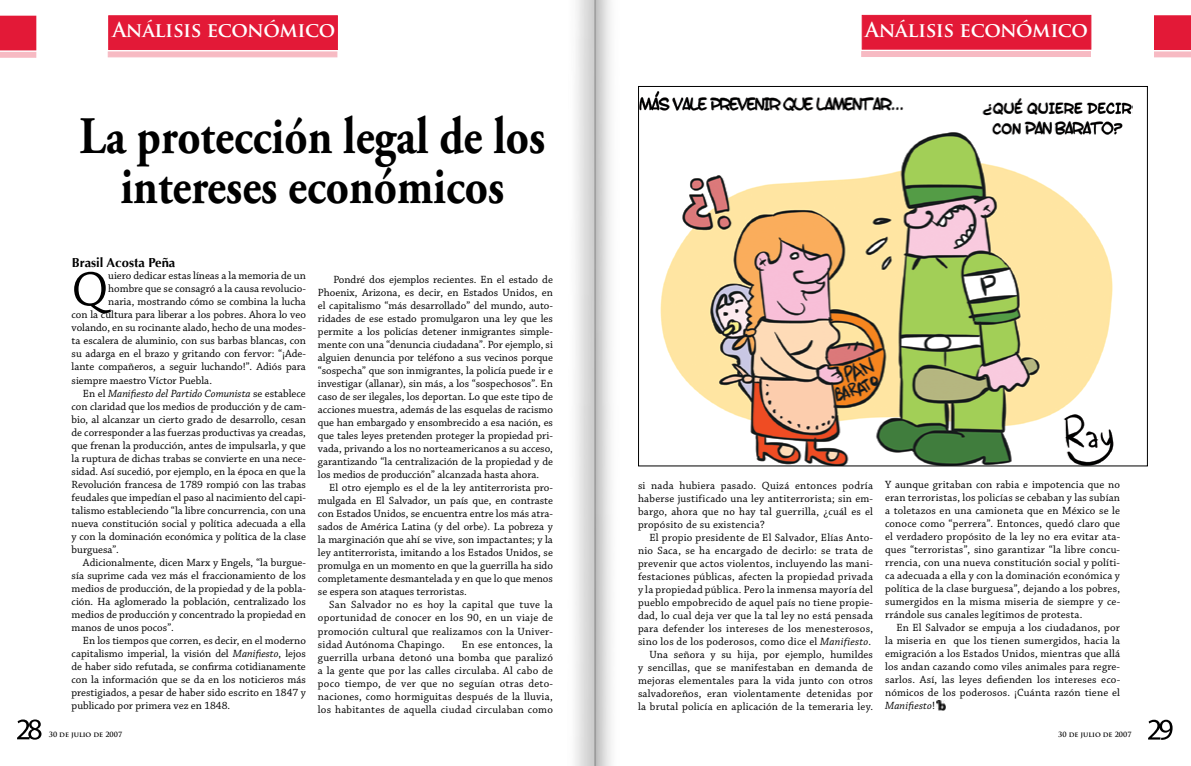
<style>
.page{position:relative;width:1191px;height:766px;background:#fff}
.page>*{position:absolute;margin:0;border:0;box-sizing:border-box;transform-origin:0 0}
.t1{font:700 52.5px/50px "Adobe Garamond Pro";color:#000;text-align:center;scale:.86 1}
.t2{font:51px "Chaparral Pro";color:#000}
.t3{font:700 20px "Trajan Pro";letter-spacing:-.02em;color:#fff}
.t4{font:700 13px "Optima";color:#000}
.t5{font:11px/13px "Chaparral Pro";color:#000;text-align:justify}
.t6{font:11px/13px "Chaparral Pro";letter-spacing:.02em;color:#000;text-align:right}
.t7{font:italic 11px "Chaparral Pro";color:#000}
.t8{font:700 7px "Trajan Pro";color:#000}
.s1{font-style:normal}
.s2{font-style:italic}
</style>
<div class="page">
<div style="left:108px;top:15px;width:230px;height:35px;background:#e31937;border:1px solid #e31937"></div>
<svg style="left:108px;top:51px;width:229px;height:6px"></svg>
<svg style="left:0;top:16px;width:36px;height:42px;background:#e63852"></svg>
<img style="left:575px;top:0;width:36px;height:765px">
<div style="left:861px;top:15px;width:230px;height:35px;background:#e31937;border:1px solid #e31937"></div>
<div style="left:861px;top:51px;width:230px;height:6px;background:#f7bac3"></div>
<svg style="left:1154px;top:15px;width:37px;height:42px;background:#e63751"></svg>
<svg style="left:1148px;top:719px;width:24px;height:20px"></svg>
<svg style="left:17px;top:719px;width:24px;height:20px"></svg>
<svg style="left:936px;top:700px;width:9px;height:10px"></svg>
<img style="left:640px;top:91px;width:492px;height:373px">
<h3 class="t3" style="left:112px;top:17px;width:224px">Análisis económico</h3>
<h1 class="t1" style="left:79px;top:113px;width:543px">La protección legal de los intereses económicos</h1>
<p class="t4" style="left:72px;top:255px;width:105px">Brasil Acosta Peña</p>
<h2 class="t2" style="left:72px;top:261px;width:38px">Q</h2>
<p class="t5" style="left:108px;top:270px;width:199px">uiero dedicar estas líneas a la memoria de un</p>
<p class="t5" style="left:108px;top:283px;width:199px">hombre que se consagró a la causa revolucio-</p>
<p class="t5" style="left:108px;top:296px;width:199px">naria, mostrando cómo se combina la lucha</p>
<p class="t5" style="left:72px;top:309px;width:236px">con la cultura para liberar a los pobres. Ahora lo veo</p>
<p class="t5" style="left:72px;top:322px;width:236px">volando, en su rocinante alado, hecho de una modes-</p>
<p class="t5" style="left:72px;top:335px;width:236px">ta escalera de aluminio, con sus barbas blancas, con</p>
<p class="t5" style="left:72px;top:348px;width:236px">su adarga en el brazo y gritando con fervor: “¡Ade-</p>
<p class="t5" style="left:72px;top:361px;width:236px">lante compañeros, a seguir luchando!”. Adiós para</p>
<p class="t5" style="left:72px;top:374px;width:142px">siempre maestro Víctor Puebla.</p>
<p class="t7" style="left:83px;top:387px;width:224px"><span class="s1">En el</span> Manifiesto del Partido Comunista <span class="s1">se establece</span></p>
<p class="t5" style="left:72px;top:400px;width:236px">con claridad que los medios de producción y de cam-</p>
<p class="t5" style="left:72px;top:413px;width:236px">bio, al alcanzar un cierto grado de desarrollo, cesan</p>
<p class="t5" style="left:72px;top:426px;width:236px">de corresponder a las fuerzas productivas ya creadas,</p>
<p class="t5" style="left:72px;top:439px;width:236px">que frenan la producción, antes de impulsarla, y que</p>
<p class="t5" style="left:72px;top:452px;width:236px">la ruptura de dichas trabas se convierte en una nece-</p>
<p class="t5" style="left:72px;top:465px;width:236px">sidad. Así sucedió, por ejemplo, en la época en que la</p>
<p class="t5" style="left:72px;top:478px;width:236px">Revolución francesa de 1789 rompió con las trabas</p>
<p class="t5" style="left:72px;top:491px;width:236px">feudales que impedían el paso al nacimiento del capi-</p>
<p class="t5" style="left:72px;top:504px;width:236px">talismo estableciendo “la libre concurrencia, con una</p>
<p class="t5" style="left:72px;top:517px;width:236px">nueva constitución social y política adecuada a ella</p>
<p class="t5" style="left:72px;top:530px;width:236px">y con la dominación económica y política de la clase</p>
<p class="t5" style="left:72px;top:543px;width:49px">burguesa”.</p>
<p class="t5" style="left:83px;top:556px;width:224px">Adicionalmente, dicen Marx y Engels, “la burgue-</p>
<p class="t5" style="left:72px;top:569px;width:236px">sía suprime cada vez más el fraccionamiento de los</p>
<p class="t5" style="left:72px;top:582px;width:236px">medios de producción, de la propiedad y de la pobla-</p>
<p class="t5" style="left:72px;top:595px;width:236px">ción. Ha aglomerado la población, centralizado los</p>
<p class="t5" style="left:72px;top:608px;width:236px">medios de producción y concentrado la propiedad en</p>
<p class="t5" style="left:72px;top:621px;width:104px">manos de unos pocos”.</p>
<p class="t5" style="left:83px;top:634px;width:224px">En los tiempos que corren, es decir, en el moderno</p>
<p class="t5" style="left:72px;top:647px;width:236px">capitalismo imperial, la visión del <span class="s2">Manifiesto</span>, lejos</p>
<p class="t5" style="left:72px;top:660px;width:236px">de haber sido refutada, se confirma cotidianamente</p>
<p class="t5" style="left:72px;top:673px;width:236px">con la información que se da en los noticieros más</p>
<p class="t5" style="left:72px;top:686px;width:236px">prestigiados, a pesar de haber sido escrito en 1847 y</p>
<p class="t5" style="left:72px;top:699px;width:160px">publicado por primera vez en 1848.</p>
<p class="t8" style="left:49px;top:730px;width:75px">30 de julio de 2007</p>
<p class="t5" style="left:318px;top:273px;width:236px;text-indent:15px">Pondré dos ejemplos recientes. En el estado de Phoenix, Arizona, es decir, en Estados Unidos, en el capitalismo “más desarrollado” del mundo, auto&shy;ridades de ese estado promulgaron una ley que les permite a los policías detener inmigrantes simple&shy;mente con una “denuncia ciudadana”. Por ejemplo, si alguien denuncia por teléfono a sus vecinos porque “sospecha” que son inmigrantes, la policía puede ir e investigar (allanar), sin más, a los “sospechosos”. En caso de ser ilegales, los deportan. Lo que este tipo de acciones muestra, además de las esquelas de racismo que han embargado y ensombrecido a esa nación, es que tales leyes pretenden proteger la propiedad pri&shy;vada, privando a los no norteamericanos a su acceso, garantizando “la centralización de la propiedad y de los medios de producción” alcanzada hasta ahora.</p>
<p class="t5" style="left:318px;top:481px;width:236px;text-indent:11px">El otro ejemplo es el de la ley antiterrorista pro&shy;mulgada en El Salvador, un país que, en contraste con Estados Unidos, se encuentra entre los más atra&shy;sados de América Latina (y del orbe). La pobreza y la marginación que ahí se vive, son impactantes; y la ley antiterrorista, imitando a los Estados Unidos, se promulga en un momento en que la guerrilla ha sido completamente desmantelada y en que lo que menos se espera son ataques terroristas.</p>
<p class="t5" style="left:318px;top:598px;width:236px;text-indent:11px">San Salvador no es hoy la capital que tuve la oportunidad de conocer en los 90, en un viaje de promoción cultural que realizamos con la Univer&shy;sidad Autónoma Chapingo.</p>
<p class="t5" style="left:318px;top:637px;width:236px;text-indent:144px">En ese entonces, la guerrilla urbana detonó una bomba que paralizó a la gente que por las calles circulaba. Al cabo de poco tiempo, de ver que no seguían otras deto&shy;naciones, como hormiguitas después de la lluvia, los habitantes de aquella ciudad circulaban como</p>
<h3 class="t3" style="left:865px;top:17px;width:224px">Análisis económico</h3>
<p class="t5" style="left:638px;top:479px;width:236px">si nada hubiera pasado. Quizá entonces podría haberse justificado una ley antiterrorista; sin em&shy;bargo, ahora que no hay tal guerrilla, ¿cuál es el propósito de su existencia?</p>
<p class="t6" style="left:638px;top:531px;width:236px">El propio presidente de El Salvador, Elías Anto&shy;nio Saca, se ha encargado de decirlo: se trata de prevenir que actos violentos, incluyendo las mani&shy;festaciones públicas, afecten la propiedad privada y la propiedad pública. Pero la inmensa mayoría del pueblo empobrecido de aquel país no tiene propie&shy;dad, lo cual deja ver que la tal ley no está pensada para defender los intereses de los menesterosos, sino los de los poderosos, como dice el <span class="s2">Manifiesto</span>.<br>Una señora y su hija, por ejemplo, humildes<br>y sencillas, que se manifestaban en demanda de mejoras elementales para la vida junto con otros salvadoreños, eran violentamente detenidas por la brutal policía en aplicación de la temeraria ley.</p>
<p class="t5" style="left:885px;top:478px;width:236px">Y aunque gritaban con rabia e impotencia que no eran terroristas, los policías se cebaban y las subían a toletazos en una camioneta que en México se le conoce como “perrera”. Entonces, quedó claro que el verdadero propósito de la ley no era evitar ata&shy;ques “terroristas”, sino garantizar “la libre concu&shy;rrencia, con una nueva constitución social y políti&shy;ca adecuada a ella y con la dominación económica y política de la clase burguesa”, dejando a los pobres, sumergidos en la misma miseria de siempre y ce&shy;rrándole sus canales legítimos de protesta.</p>
<p class="t5" style="left:885px;top:621px;width:236px;text-indent:11px">En El Salvador se empuja a los ciudadanos, por la miseria en que los tienen sumergidos, hacia la emigración a los Estados Unidos, mientras que allá los andan cazando como viles animales para regre&shy;sarlos. Así, las leyes defienden los intereses eco&shy;nómicos de los poderosos. ¡Cuánta razón tiene el <span class="s2">Manifiesto</span>!</p>
<p class="t8" style="left:1058px;top:730px;width:75px">30 de julio de 2007</p>
</div>
